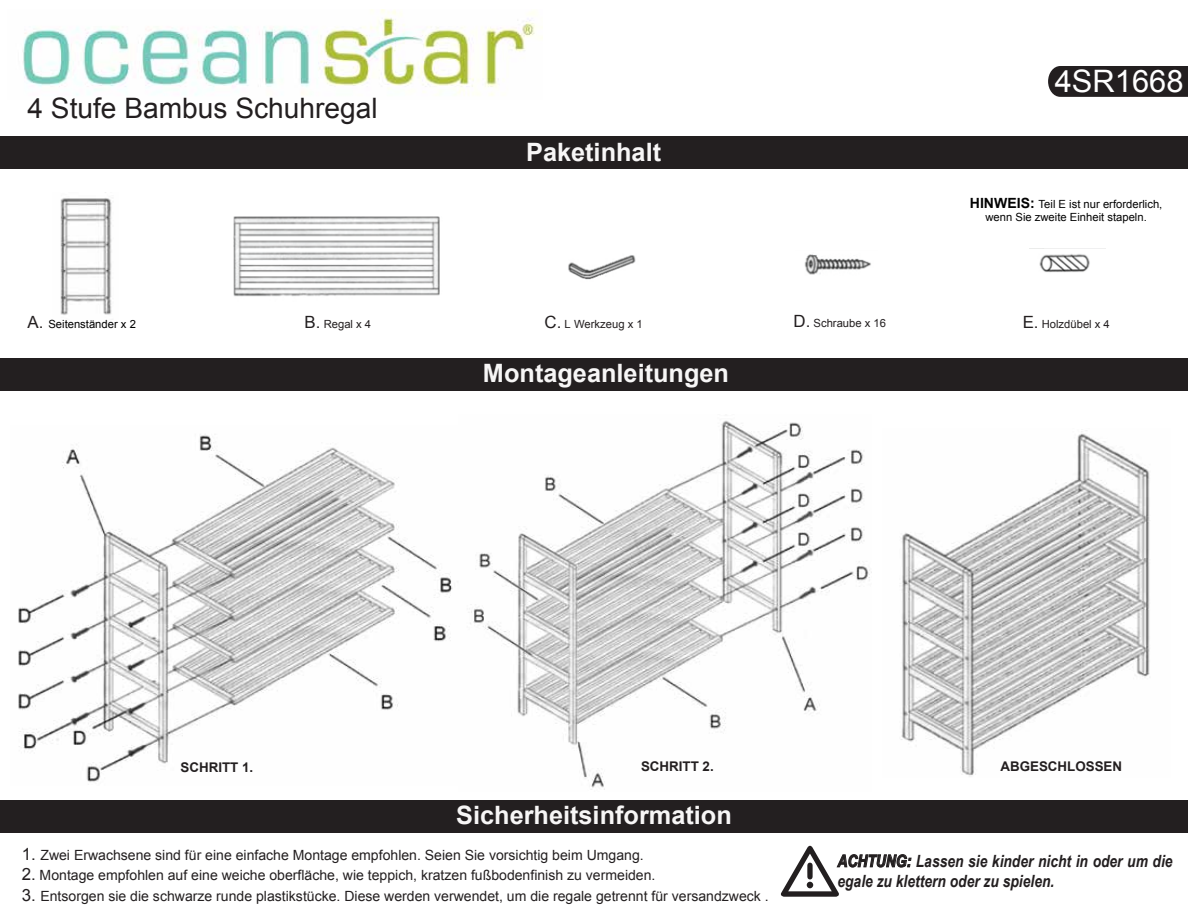
<style>
.page{position:relative;width:1188px;height:918px;background:#fff}
.page>*{position:absolute;margin:0;border:0;box-sizing:border-box;transform-origin:0 0}
.t1{font:30.9px "Arial";color:#fff}
.t2{font:28.05px "Arial";color:#231f20}
.t3{font:700 25.35px "Arial";color:#f7f6f6}
.t4{font:italic 700 16.8px/20.2px "Arial Narrow";color:#231f20}
.t5{font:14.1px "Arial";color:#231f20}
.t6{font:700 13.35px "Arial";color:#231f20}
.t7{font:11.25px/13.5px "Arial";color:#030303;text-align:center}
.t8{font:11.25px "Arial";color:#231f20}
.t9{font:11.25px "Arial";color:#000100}
.s1{font-weight:700;font-size:14.1px}
.s2{font-size:16.8px;color:#231f20}
.s3{font-size:16.8px}
</style>
<div class="page">
<img style="left:901px;top:430px;width:249px;height:347px">
<img style="left:468px;top:420px;width:404px;height:370px">
<img style="left:18px;top:434px;width:435px;height:348px">
<img style="left:60px;top:198px;width:52px;height:117px">
<div style="left:0;top:800px;width:1188px;height:32px;background:#231f20"></div>
<img style="left:23px;top:9px;width:519px;height:87px">
<div style="left:0;top:136px;width:1188px;height:33px;background:#231f20"></div>
<div style="left:0;top:358px;width:1188px;height:33px;background:#231f20"></div>
<svg style="left:781px;top:845px;width:130px;height:52px"></svg>
<div style="left:1048px;top:66px;width:140px;height:31px;background:#231f20"></div>
<img style="left:233px;top:216px;width:207px;height:81px">
<img style="left:568px;top:255px;width:68px;height:25px">
<img style="left:804px;top:254px;width:67px;height:21px">
<img style="left:1039px;top:254px;width:51px;height:19px">
<h2 class="t2" style="left:28px;top:90px;width:352px">4 Stufe Bambus Schuhregal</h2>
<h3 class="t3" style="left:526px;top:135px;width:137px">Paketinhalt</h3>
<h1 class="t1" style="left:1055px;top:61px;width:130px">4SR1668</h1>
<p class="t7" style="left:970px;top:197px;width:194px"><span class="s1">HINWEIS:</span> Teil E ist nur erforderlich, wenn Sie zweite Einheit stapeln.</p>
<p class="t9" style="left:27px;top:317px;width:110px"><span class="s2">A.</span> Seitenständer x 2</p>
<p class="t8" style="left:305px;top:317px;width:68px"><span class="s3">B.</span> Regal x 4</p>
<p class="t8" style="left:545px;top:317px;width:100px"><span class="s3">C.</span> L Werkzeug x 1</p>
<p class="t8" style="left:794px;top:316px;width:94px"><span class="s3">D.</span> Schraube x 16</p>
<p class="t8" style="left:1023px;top:317px;width:89px"><span class="s3">E.</span> Holzdübel x 4</p>
<p class="t6" style="left:181px;top:758px;width:74px">SCHRITT 1.</p>
<h3 class="t3" style="left:483px;top:356px;width:248px">Montageanleitungen</h3>
<p class="t6" style="left:641px;top:758px;width:74px">SCHRITT 2.</p>
<p class="t6" style="left:1000px;top:757px;width:123px">ABGESCHLOSSEN</p>
<h3 class="t3" style="left:456px;top:798px;width:277px">Sicherheitsinformation</h3>
<p class="t5" style="left:22px;top:846px;width:624px"><span class="s3">1.</span> Zwei Erwachsene sind für eine einfache Montage empfohlen. Seien Sie vorsichtig beim Umgang.</p>
<p class="t5" style="left:22px;top:866px;width:635px"><span class="s3">2.</span> Montage empfohlen auf eine weiche oberfläche, wie teppich, kratzen fußbodenfinish zu vermeiden.</p>
<p class="t5" style="left:22px;top:886px;width:749px"><span class="s3">3.</span> Entsorgen sie die schwarze runde plastikstücke. Diese werden verwendet, um die regale getrennt für versandzweck .</p>
<p class="t4" style="left:838px;top:850px;width:337px">ACHTUNG: Lassen sie kinder nicht in oder um die egale zu klettern oder zu spielen.</p>
</div>
